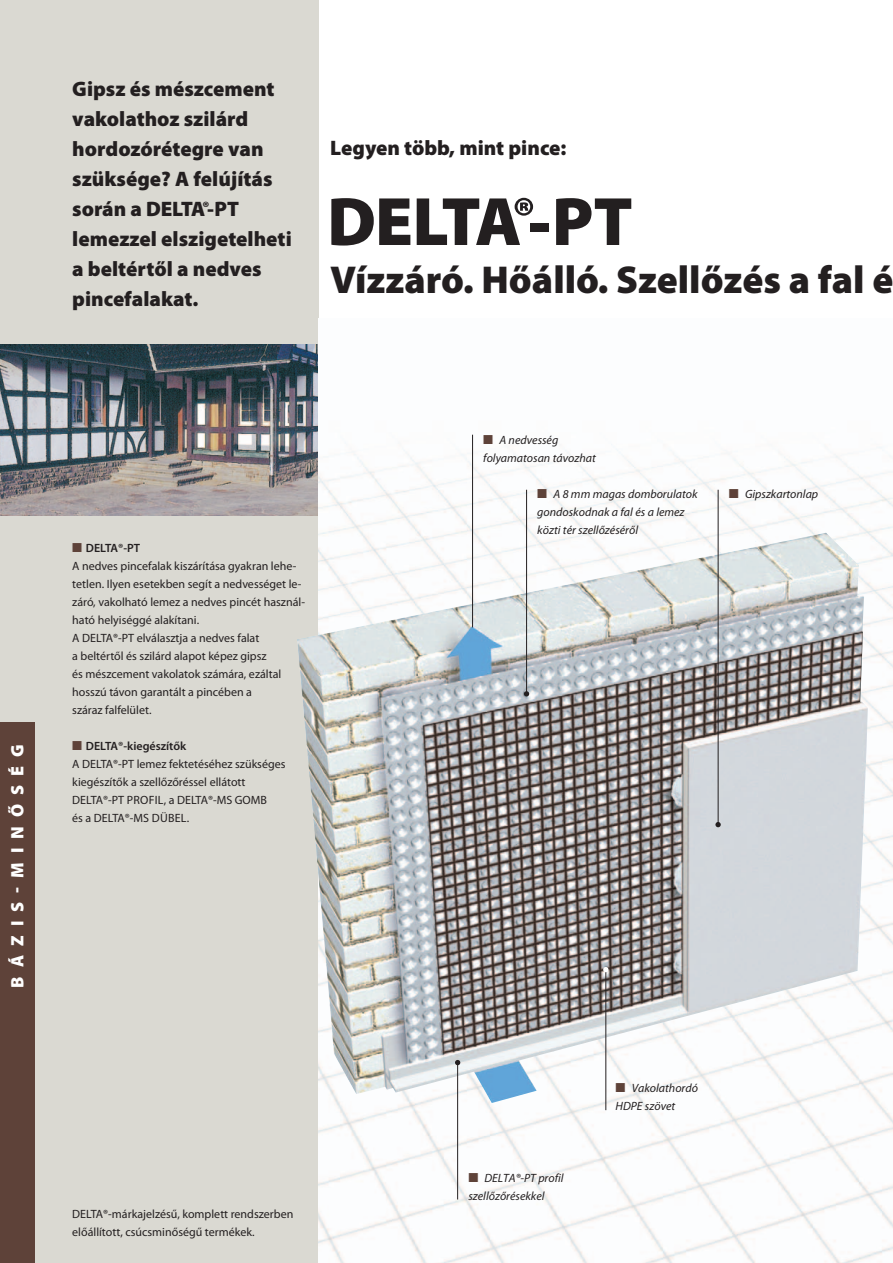
<style>
.page{position:relative;width:893px;height:1263px;background:#fff}
.page>*{position:absolute;margin:0;border:0;box-sizing:border-box;transform-origin:0 0}
.t1{font:900 69px "Delta Myriad Pro";letter-spacing:-.035em;color:#231f20}
.t2{font:900 39px "Myriad Pro Doerken";color:#231f20}
.t3{font:900 21px/30px "Myriad Pro Doerken";color:#231f20}
.t4{font:900 21px "Delta Myriad Pro";letter-spacing:-.035em;color:#231f20}
.t5{font:900 18px "Myriad Pro Doerken";letter-spacing:.5em;color:#fff}
.t6{font:12px/18px "Myriad Pro Doerken";color:#231f20}
.t7{font:italic 12px/18px "Myriad Pro Doerken";color:#231f20}
.s1{font-family:"Myriad Pro Doerken"}
.s2{font-family:"Delta Myriad Pro"}
.s3{font-weight:600;color:#5e4239}
.s4{font-weight:600}
.s5{font-weight:600;font-style:normal;color:#5e4239}
</style>
<div class="page">
<div style="left:0;top:0;width:319px;height:1263px;background:#dad9d2"></div>
<img style="left:0;top:344px;width:319px;height:172px">
<div style="left:0;top:723px;width:34px;height:540px;background:#5e4239"></div>
<img style="left:319px;top:434px;width:574px;height:829px">
<img style="left:297px;top:533px;width:571px;height:570px">
<hr style="left:718px;top:490px;width:1px;height:335px;background:#231f20">
<svg style="left:715px;top:822px;width:6px;height:5px"></svg>
<hr style="left:526px;top:490px;width:1px;height:205px;background:#231f20">
<svg style="left:524px;top:691px;width:5px;height:5px"></svg>
<hr style="left:472px;top:435px;width:1px;height:192px;background:#231f20">
<hr style="left:457px;top:1062px;width:1px;height:137px;background:#231f20">
<svg style="left:455px;top:1060px;width:5px;height:5px"></svg>
<hr style="left:605px;top:970px;width:1px;height:140px;background:#231f20">
<svg style="left:603px;top:967px;width:5px;height:5px"></svg>
<h3 class="t3" style="left:72px;top:73px;width:204px">Gipsz és mészcement vakolathoz szilárd hordozórétegre van szüksége? A felújítás</h3>
<h3 class="t4" style="left:72px;top:195px;width:168px"><span class="s1">során a</span> DELTA®-P<span class="s1">T</span></h3>
<h3 class="t3" style="left:72px;top:223px;width:221px">lemezzel elszigetelheti a beltért<span class="s2">ő</span>l a nedves pincefalakat.</h3>
<h3 class="t3" style="left:330px;top:132px;width:238px">Legyen több, mint pince:</h3>
<h1 class="t1" style="left:327px;top:176px;width:307px">DELTA®-P<span class="s1">T</span></h1>
<h2 class="t2" style="left:330px;top:254px;width:565px">Vízzáró. H<span class="s2">ő</span>álló. Szell<span class="s2">ő</span>zés a fal é</h2>
<h3 class="t5" style="left:5px;top:987px;width:245px;rotate:-90deg">bÁZis-MI NŐSÉG</h3>
<p class="t6" style="left:72px;top:539px;width:234px"><span class="s3">■</span> <span class="s4">DELTA®-PT<br></span>A nedves pincefalak kiszárítása gyakran lehe&shy;tetlen. I lyen esetekben segít a nedvességet le&shy;záró, vakolható lemez a nedves pincét használ&shy;ható helyiséggé alakítani.<br>A DELTA®-PT elválasztja a nedves falat<br>a beltértől és szilárd alapot képez gipsz<br>és mészcement vakolatok számára, ezáltal hosszú távon garantált a pincében a<br>száraz falfelület.</p>
<p class="t6" style="left:72px;top:737px;width:215px"><span class="s3">■</span> <span class="s4">DELTA®-kiegészítők<br></span>A DELTA®-PT lemez fektetéséhez szükséges kiegészítők a szellőzőréssel ellátott<br>DELTA®-PT profil, a DELTA®-MS GOMB<br>és a DELTA®-MS dübel.</p>
<p class="t6" style="left:72px;top:1205px;width:223px">DELTA®-márkajelzésű, komplett rendszerben előállított, csúcsminőségű termékek.</p>
<p class="t7" style="left:483px;top:431px;width:114px"><span class="s5">■</span> A nedvesség folyamatosan távozhat</p>
<p class="t7" style="left:537px;top:485px;width:162px"><span class="s5">■</span> A 8 mm magas domborulatok</p>
<p class="t7" style="left:729px;top:485px;width:91px"><span class="s5">■</span> Gipszkartonlap</p>
<p class="t7" style="left:537px;top:503px;width:149px">gondoskodnak a fal és a lemez közti tér szellőzéséről</p>
<p class="t7" style="left:468px;top:1169px;width:97px"><span class="s5">■</span> DELTA®-PT profil szellőzőrésekkel</p>
<p class="t7" style="left:615px;top:1079px;width:84px"><span class="s5">■</span> Vakolathordó<br>HDPE szövet</p>
</div>
